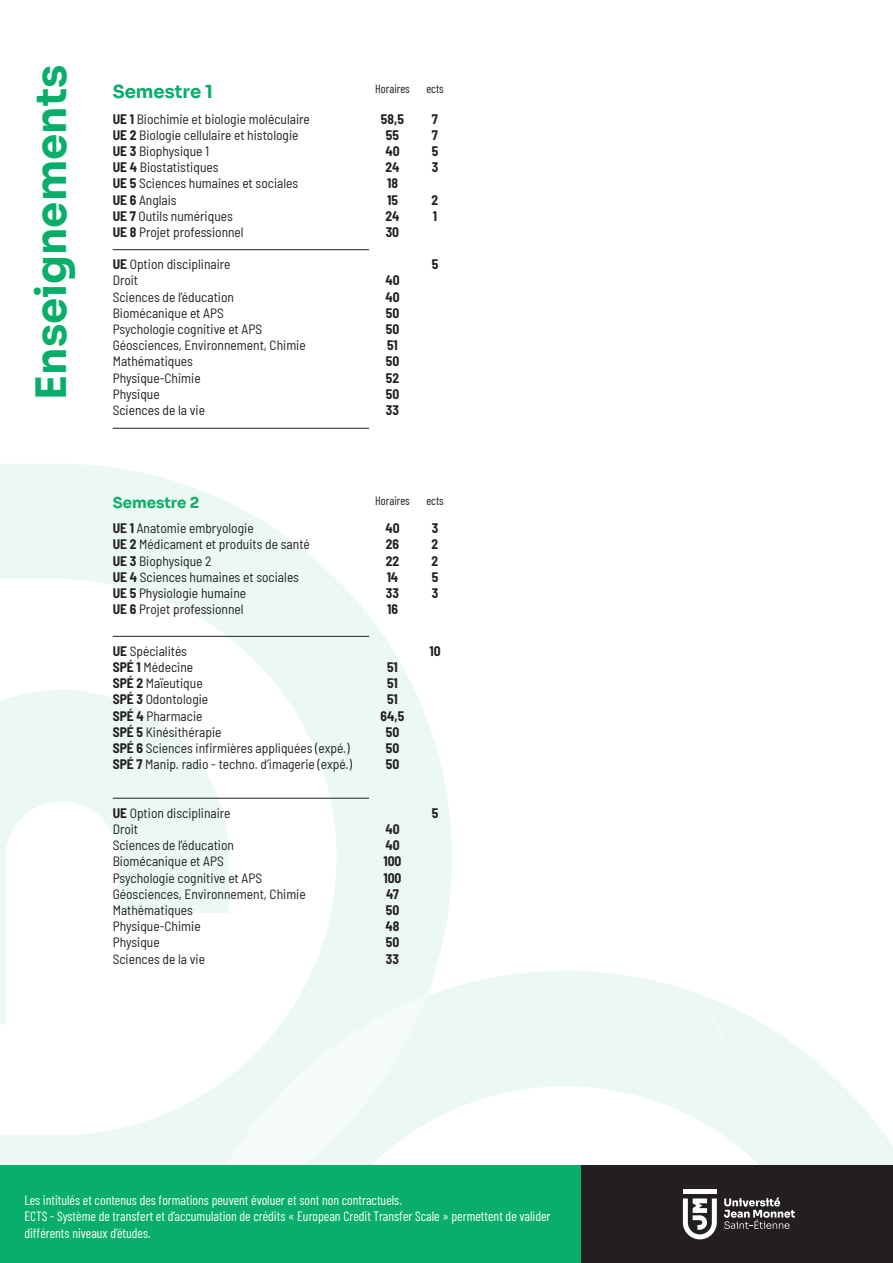
<style>
.page{position:relative;width:893px;height:1263px;background:#fff}
.page>*{position:absolute;margin:0;border:0;box-sizing:border-box;transform-origin:0 0}
.t1{font:42px "Sora";color:#09ae6a}
.t2{font:18px "Sora";color:#09ae6a}
.t3{font:15px "Sora";color:#09ae6a}
.t4{font:semi-condensed 13.5px/16.2px "Barlow";color:#231f20}
.t5{font:13.5px/16.2px "Barlow Condensed";color:#fff}
.t6{font:700 semi-condensed 13.5px "Barlow";color:#231f20}
.t7{font:12px "Barlow Condensed";color:#231f20}
.s1{font-weight:700}
</style>
<div class="page">
<svg style="left:0;top:464px;width:452px;height:702px"></svg>
<svg style="left:0;top:690px;width:229px;height:334px"></svg>
<svg style="left:172px;top:971px;width:721px;height:195px;fill:#ebf8f3"></svg>
<div style="left:580px;top:1166px;width:313px;height:97px;background:#231f20"></div>
<div style="left:683px;top:1189px;width:34px;height:5px;background:#fff"></div>
<svg style="left:580px;top:1194px;width:215px;height:69px"></svg>
<hr style="left:113px;top:249px;width:256px;height:1px;background:#231f20">
<hr style="left:113px;top:428px;width:256px;height:1px;background:#231f20">
<hr style="left:113px;top:636px;width:256px;height:1px;background:#231f20">
<hr style="left:113px;top:798px;width:256px;height:1px;background:#231f20">
<div style="left:0;top:1166px;width:580px;height:97px;background:#09ae6a"></div>
<p class="t1" style="left:17px;top:400px;width:336px;rotate:-90deg">Enseignements</p>
<p class="t2" style="left:113px;top:77px;width:102px">Semestre 1</p>
<p class="t7" style="left:375px;top:80px;width:36px">Horaires</p>
<p class="t7" style="left:426px;top:80px;width:19px">ects</p>
<p class="t4" style="left:113px;top:110px;width:199px"><span class="s1">UE 1</span> Biochimie et biologie moléculaire</p>
<p class="t4" style="left:113px;top:126px;width:187px"><span class="s1">UE 2</span> Biologie cellulaire et histologie</p>
<p class="t4" style="left:113px;top:142px;width:98px"><span class="s1">UE 3</span> Biophysique 1</p>
<p class="t4" style="left:113px;top:158px;width:107px"><span class="s1">UE 4</span> Biostatistiques</p>
<p class="t4" style="left:113px;top:174px;width:187px"><span class="s1">UE 5</span> Sciences humaines et sociales</p>
<p class="t4" style="left:113px;top:191px;width:66px"><span class="s1">UE 6</span> Anglais</p>
<p class="t4" style="left:113px;top:207px;width:122px"><span class="s1">UE 7</span> Outils numériques</p>
<p class="t4" style="left:113px;top:223px;width:133px"><span class="s1">UE 8</span> Projet professionnel</p>
<p class="t6" style="left:381px;top:109px;width:25px">58,5</p>
<p class="t6" style="left:386px;top:125px;width:15px">55</p>
<p class="t6" style="left:385px;top:141px;width:16px">40</p>
<p class="t6" style="left:385px;top:157px;width:16px">24</p>
<p class="t6" style="left:387px;top:174px;width:12px">18</p>
<p class="t6" style="left:387px;top:190px;width:12px">15</p>
<p class="t6" style="left:385px;top:206px;width:16px">24</p>
<p class="t6" style="left:386px;top:222px;width:15px">30</p>
<p class="t6" style="left:432px;top:109px;width:8px">7</p>
<p class="t6" style="left:432px;top:125px;width:8px">7</p>
<p class="t6" style="left:432px;top:141px;width:8px">5</p>
<p class="t6" style="left:432px;top:157px;width:8px">3</p>
<p class="t6" style="left:432px;top:190px;width:8px">2</p>
<p class="t6" style="left:433px;top:206px;width:6px">1</p>
<p class="t4" style="left:113px;top:255px;width:123px"><span class="s1">UE</span> Option disciplinaire<br>Droit<br>Sciences de l’éducation</p>
<p class="t4" style="left:113px;top:304px;width:113px">Biomécanique et APS</p>
<p class="t4" style="left:113px;top:320px;width:151px">Psychologie cognitive et APS</p>
<p class="t4" style="left:113px;top:336px;width:195px">Géosciences, Environnement, Chimie</p>
<p class="t4" style="left:113px;top:352px;width:82px">Mathématiques</p>
<p class="t4" style="left:113px;top:369px;width:90px">Physique-Chimie</p>
<p class="t4" style="left:113px;top:385px;width:49px">Physique</p>
<p class="t4" style="left:113px;top:401px;width:94px">Sciences de la vie</p>
<p class="t6" style="left:385px;top:271px;width:16px">40</p>
<p class="t6" style="left:385px;top:287px;width:16px">40</p>
<p class="t6" style="left:386px;top:303px;width:15px">50</p>
<p class="t6" style="left:386px;top:319px;width:15px">50</p>
<p class="t6" style="left:387px;top:336px;width:12px">51</p>
<p class="t6" style="left:386px;top:352px;width:15px">50</p>
<p class="t6" style="left:386px;top:368px;width:15px">52</p>
<p class="t6" style="left:386px;top:384px;width:15px">50</p>
<p class="t6" style="left:386px;top:400px;width:15px">33</p>
<p class="t6" style="left:432px;top:255px;width:8px">5</p>
<p class="t3" style="left:113px;top:490px;width:88px">Semestre 2</p>
<p class="t7" style="left:375px;top:492px;width:36px">Horaires</p>
<p class="t7" style="left:426px;top:492px;width:19px">ects</p>
<p class="t4" style="left:113px;top:519px;width:143px"><span class="s1">UE 1</span> Anatomie embryologie</p>
<p class="t4" style="left:113px;top:535px;width:199px"><span class="s1">UE 2</span> Médicament et produits de santé</p>
<p class="t4" style="left:113px;top:552px;width:100px"><span class="s1">UE 3</span> Biophysique 2</p>
<p class="t4" style="left:113px;top:568px;width:188px"><span class="s1">UE 4</span> Sciences humaines et sociales</p>
<p class="t4" style="left:113px;top:584px;width:135px"><span class="s1">UE 5</span> Physiologie humaine</p>
<p class="t4" style="left:113px;top:600px;width:133px"><span class="s1">UE 6</span> Projet professionnel</p>
<p class="t6" style="left:385px;top:518px;width:16px">40</p>
<p class="t6" style="left:386px;top:535px;width:15px">26</p>
<p class="t6" style="left:386px;top:551px;width:15px">22</p>
<p class="t6" style="left:387px;top:567px;width:13px">14</p>
<p class="t6" style="left:386px;top:583px;width:15px">33</p>
<p class="t6" style="left:387px;top:599px;width:12px">16</p>
<p class="t6" style="left:432px;top:518px;width:8px">3</p>
<p class="t6" style="left:432px;top:535px;width:8px">2</p>
<p class="t6" style="left:432px;top:551px;width:8px">2</p>
<p class="t6" style="left:432px;top:567px;width:8px">5</p>
<p class="t6" style="left:432px;top:583px;width:8px">3</p>
<p class="t4" style="left:113px;top:642px;width:82px"><span class="s1">UE</span> Spécialités<br><span class="s1">SPÉ 1</span> Médecine</p>
<p class="t4" style="left:113px;top:674px;width:92px"><span class="s1">SPÉ 2</span> Maïeutique</p>
<p class="t4" style="left:113px;top:690px;width:97px"><span class="s1">SPÉ 3</span> Odontologie</p>
<p class="t4" style="left:113px;top:707px;width:91px"><span class="s1">SPÉ 4</span> Pharmacie</p>
<p class="t4" style="left:113px;top:723px;width:110px"><span class="s1">SPÉ 5</span> Kinésithérapie</p>
<p class="t4" style="left:113px;top:739px;width:238px"><span class="s1">SPÉ 6</span> Sciences infirmières appliquées (expé.)</p>
<p class="t4" style="left:113px;top:755px;width:241px"><span class="s1">SPÉ 7</span> Manip. radio - techno. d’imagerie (expé.)</p>
<p class="t4" style="left:113px;top:804px;width:123px"><span class="s1">UE</span> Option disciplinaire<br>Droit<br>Sciences de l’éducation</p>
<p class="t4" style="left:113px;top:852px;width:113px">Biomécanique et APS</p>
<p class="t4" style="left:113px;top:868px;width:151px">Psychologie cognitive et APS</p>
<p class="t4" style="left:113px;top:885px;width:195px">Géosciences, Environnement, Chimie</p>
<p class="t4" style="left:113px;top:901px;width:82px">Mathématiques</p>
<p class="t4" style="left:113px;top:917px;width:90px">Physique-Chimie</p>
<p class="t4" style="left:113px;top:933px;width:49px">Physique</p>
<p class="t4" style="left:113px;top:949px;width:94px">Sciences de la vie</p>
<p class="t6" style="left:387px;top:657px;width:12px">51</p>
<p class="t6" style="left:387px;top:674px;width:12px">51</p>
<p class="t6" style="left:387px;top:690px;width:12px">51</p>
<p class="t6" style="left:381px;top:706px;width:25px">64,5</p>
<p class="t6" style="left:386px;top:722px;width:15px">50</p>
<p class="t6" style="left:386px;top:738px;width:15px">50</p>
<p class="t6" style="left:386px;top:755px;width:15px">50</p>
<p class="t6" style="left:385px;top:819px;width:16px">40</p>
<p class="t6" style="left:385px;top:835px;width:16px">40</p>
<p class="t6" style="left:383px;top:852px;width:20px">100</p>
<p class="t6" style="left:383px;top:868px;width:20px">100</p>
<p class="t6" style="left:386px;top:884px;width:14px">47</p>
<p class="t6" style="left:386px;top:900px;width:15px">50</p>
<p class="t6" style="left:385px;top:916px;width:15px">48</p>
<p class="t6" style="left:386px;top:933px;width:15px">50</p>
<p class="t6" style="left:386px;top:949px;width:15px">33</p>
<p class="t6" style="left:429px;top:641px;width:13px">10</p>
<p class="t6" style="left:432px;top:803px;width:8px">5</p>
<p class="t5" style="left:24px;top:1191px;width:379px">Les intitulés et contenus des formations peuvent évoluer et sont non contractuels.</p>
<p class="t5" style="left:24px;top:1207px;width:528px">ECTS - Système de transfert et d’accumulation de crédits « European Credit Transfer Scale » permettent de valider différents niveaux d’études.</p>
</div>
